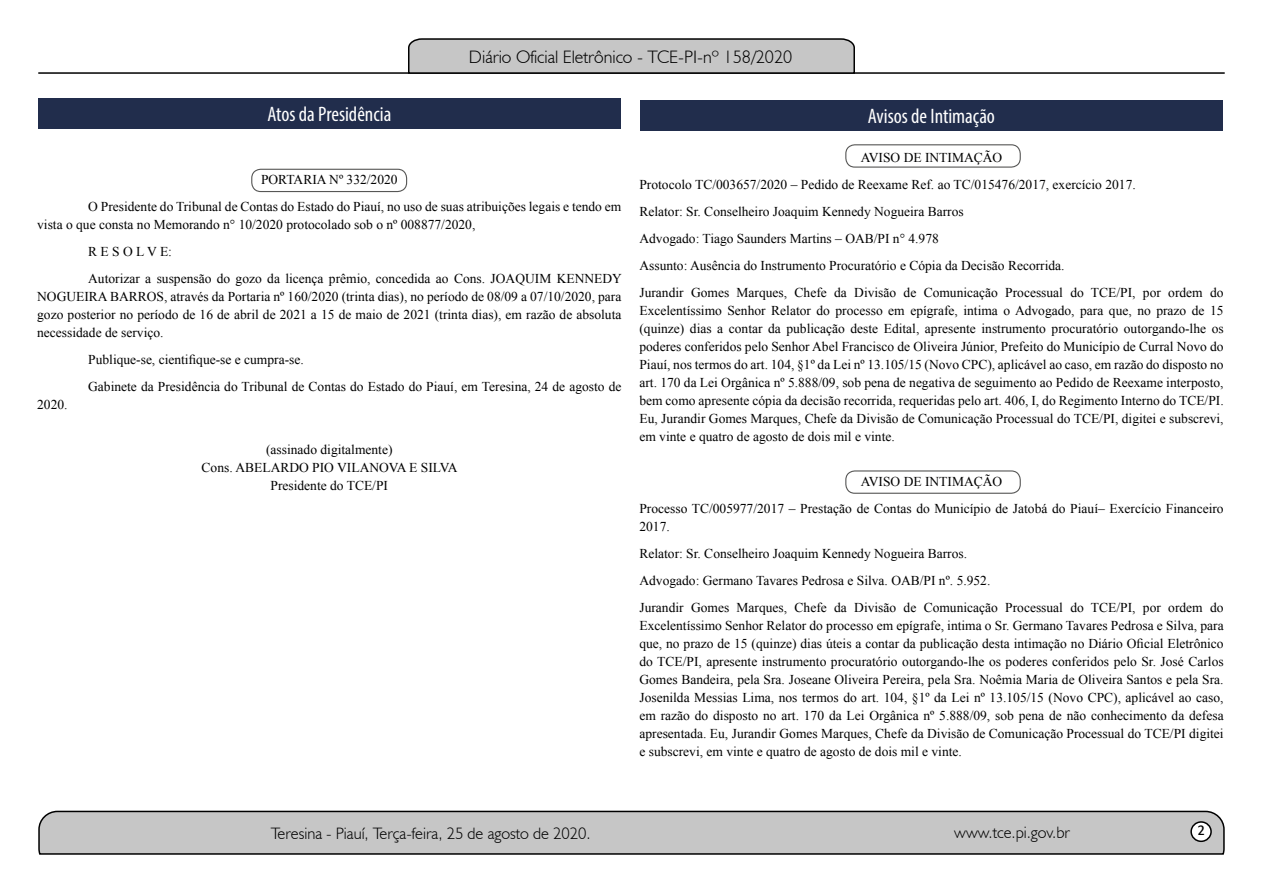
<style>
.page{position:relative;width:1263px;height:893px;background:#fff}
.page>*{position:absolute;margin:0;border:0;box-sizing:border-box;transform-origin:0 0}
.t1{font:condensed 21px "Myriad Pro";color:#fff}
.t2{font:300 18px "Humanist 521 BT";color:#000}
.t3{font:300 16.5px "Humanist 521 BT";color:#000}
.t4{font:15px "Estrangelo Edessa";color:#000}
.t5{font:13.5px/18px "Times New Roman";color:#000}
</style>
<div class="page">
<svg style="left:38px;top:810px;width:1187px;height:45px;background:#b9b9b9"></svg>
<div style="left:1191px;top:822px;width:20px;height:19px;background:#fff;border-radius:50%"></div>
<div style="left:1190px;top:821px;width:22px;height:21px;border:2px solid #000;border-radius:50%"></div>
<hr style="left:38px;top:72px;width:1187px;height:2px;background:#000">
<svg style="left:407px;top:38px;width:449px;height:36px;background:#b4b4b4"></svg>
<div style="left:38px;top:98px;width:582px;height:31px;background:#212d4c"></div>
<div style="left:251px;top:169px;width:156px;height:23px;border:1px solid #575756;border-radius:9px"></div>
<div style="left:845px;top:144px;width:176px;height:24px;border:1px solid #575756;border-radius:9px"></div>
<div style="left:845px;top:470px;width:176px;height:24px;border:1px solid #575756;border-radius:9px"></div>
<div style="left:640px;top:100px;width:582px;height:31px;background:#212d4c"></div>
<h1 class="t1" style="left:267px;top:102px;width:125px">Atos da Presidência</h1>
<h2 class="t2" style="left:469px;top:46px;width:325px">Diário Oficial Eletrônico - TCE-PI-nº 158/2020</h2>
<h1 class="t1" style="left:868px;top:104px;width:129px">Avisos de Intimação</h1>
<p class="t5" style="left:88px;top:166px;width:535px;line-height:27px;text-indent:173px">PORTARIA Nº 332/2020<br>O Presidente do Tribunal de Contas do Estado do Piauí, no uso de suas atribuições legais e tendo em</p>
<p class="t5" style="left:88px;top:211px;width:535px;line-height:27px;text-indent:-51px">vista o que consta no Memorando n° 10/2020 protocolado sob o nº 008877/2020,<br>R E S O L V E:<br>Autorizar a suspensão do gozo da licença prêmio, concedida ao Cons. JOAQUIM KENNEDY</p>
<p class="t5" style="left:37px;top:287px;width:586px;text-align:justify">NOGUEIRA BARROS, através da Portaria nº 160/2020 (trinta dias), no período de 08/09 a 07/10/2020, para gozo posterior no período de 16 de abril de 2021 a 15 de maio de 2021 (trinta dias), em razão de absoluta necessidade de serviço.</p>
<p class="t5" style="left:88px;top:346px;width:535px;line-height:27px">Publique-se, cientifique-se e cumpra-se.<br>Gabinete da Presidência do Tribunal de Contas do Estado do Piauí, em Teresina, 24 de agosto de</p>
<p class="t5" style="left:37px;top:395px;width:32px">2020.</p>
<p class="t5" style="left:202px;top:440px;width:258px;text-align:center">(assinado digitalmente)<br>Cons. ABELARDO PIO VILANOVA E SILVA<br>Presidente do TCE/PI</p>
<p class="t5" style="left:639px;top:143px;width:586px;line-height:27px;text-indent:221px">AVISO DE INTIMAÇÃO<br>Protocolo TC/003657/2020 – Pedido de Reexame Ref. ao TC/015476/2017, exercício 2017.<br>Relator: Sr. Conselheiro Joaquim Kennedy Nogueira Barros<br>Advogado: Tiago Saunders Martins – OAB/PI n° 4.978<br>Assunto: Ausência do Instrumento Procuratório e Cópia da Decisão Recorrida.<br>Jurandir Gomes Marques, Chefe da Divisão de Comunicação Processual do TCE/PI, por ordem do</p>
<p class="t5" style="left:639px;top:301px;width:586px;text-align:justify">Excelentíssimo Senhor Relator do processo em epígrafe, intima o Advogado, para que, no prazo de 15 (quinze) dias a contar da publicação deste Edital, apresente instrumento procuratório outorgando-lhe os poderes conferidos pelo Senhor Abel Francisco de Oliveira Júnior, Prefeito do Município de Curral Novo do Piauí, nos termos do art. 104, §1º da Lei nº 13.105/15 (Novo CPC), aplicável ao caso, em razão do disposto no art. 170 da Lei Orgânica nº 5.888/09, sob pena de negativa de seguimento ao Pedido de Reexame interposto, bem como apresente cópia da decisão recorrida, requeridas pelo art. 406, I, do Regimento Interno do TCE/PI.<br>Eu, Jurandir Gomes Marques, Chefe da Divisão de Comunicação Processual do TCE/PI, digitei e subscrevi, em vinte e quatro de agosto de dois mil e vinte.</p>
<p class="t5" style="left:639px;top:467px;width:586px;line-height:27px;text-align:center">AVISO DE INTIMAÇÃO<br>Processo TC/005977/2017 – Prestação de Contas do Município de Jatobá do Piauí– Exercício Financeiro</p>
<p class="t5" style="left:639px;top:512px;width:586px;line-height:27px">2017.<br>Relator: Sr. Conselheiro Joaquim Kennedy Nogueira Barros.<br>Advogado: Germano Tavares Pedrosa e Silva. OAB/PI nº. 5.952.<br>Jurandir Gomes Marques, Chefe da Divisão de Comunicação Processual do TCE/PI, por ordem do</p>
<p class="t5" style="left:639px;top:616px;width:586px;text-align:justify">Excelentíssimo Senhor Relator do processo em epígrafe, intima o Sr. Germano Tavares Pedrosa e Silva, para que, no prazo de 15 (quinze) dias úteis a contar da publicação desta intimação no Diário Oficial Eletrônico do TCE/PI, apresente instrumento procuratório outorgando-lhe os poderes conferidos pelo Sr. José Carlos Gomes Bandeira, pela Sra. Joseane Oliveira Pereira, pela Sra. Noêmia Maria de Oliveira Santos e pela Sra.<br>Josenilda Messias Lima, nos termos do art. 104, §1º da Lei nº 13.105/15 (Novo CPC), aplicável ao caso, em razão do disposto no art. 170 da Lei Orgânica nº 5.888/09, sob pena de não conhecimento da defesa apresentada. Eu, Jurandir Gomes Marques, Chefe da Divisão de Comunicação Processual do TCE/PI digitei e subscrevi, em vinte e quatro de agosto de dois mil e vinte.</p>
<p class="t3" style="left:271px;top:823px;width:321px">Teresina - Piauí, Terça-feira, 25 de agosto de 2020.</p>
<p class="t3" style="left:954px;top:822px;width:117px">www.tce.pi.gov.br</p>
<p class="t4" style="left:1197px;top:823px;width:9px">2</p>
</div>
